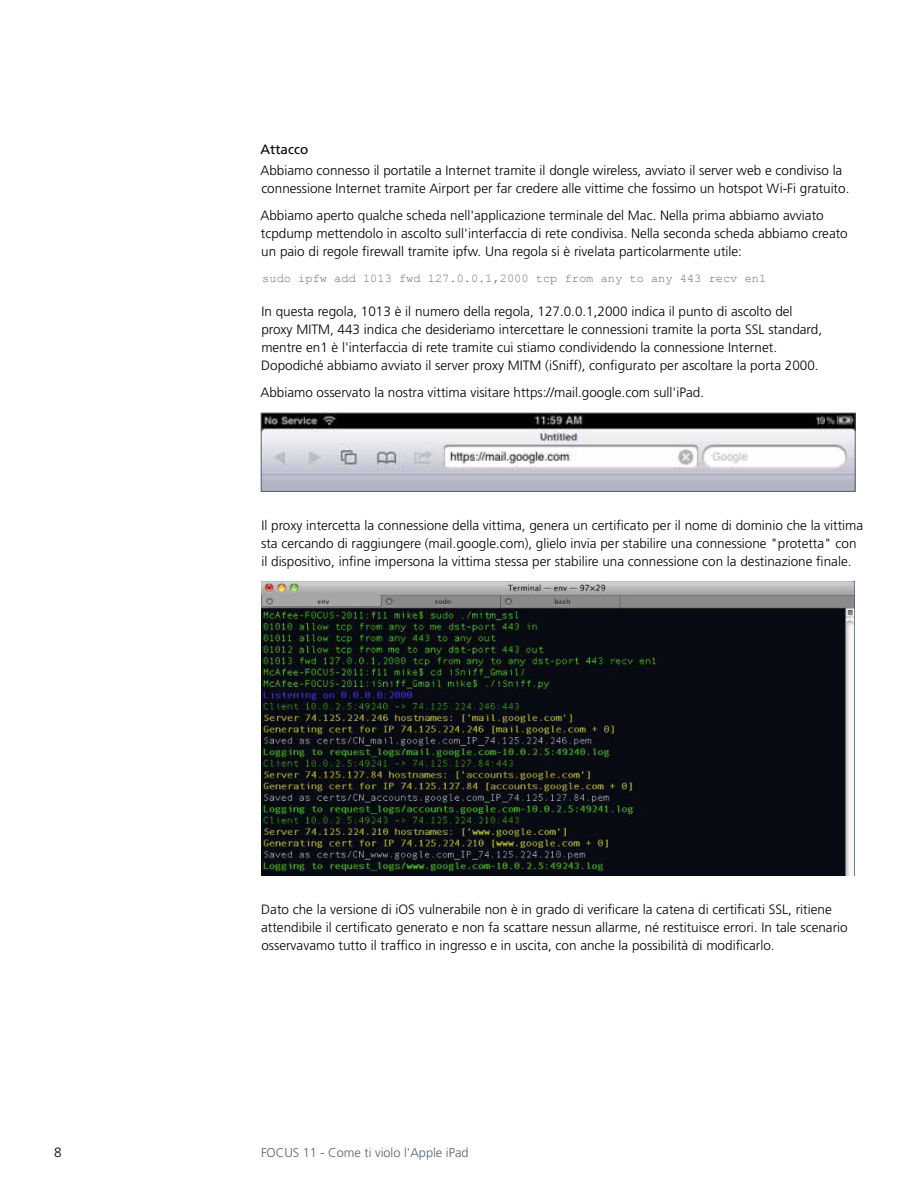
<style>
.page{position:relative;width:918px;height:1188px;background:#fff}
.page>*{position:absolute;margin:0;border:0;box-sizing:border-box;transform-origin:0 0}
.t1{font:300 13.5px/18px "Frutiger LT Std";color:#000}
.t2{font:13.5px "Frutiger LT Std";color:#000}
.t3{font:300 12.75px "Frutiger LT Std";color:#53626f}
.t4{font:12px "Courier New";color:#6a737b}
</style>
<div class="page">
<img style="left:263px;top:415px;width:590px;height:75px">
<div style="left:261px;top:413px;width:594px;height:79px;border:1px solid #53626f"></div>
<img style="left:261px;top:582px;width:594px;height:294px">
<p class="t2" style="left:260px;top:142px;width:49px">Attacco</p>
<p class="t1" style="left:260px;top:162px;width:591px">Abbiamo connesso il portatile a Internet tramite il dongle wireless, avviato il server web e condiviso la connessione Internet tramite Airport per far credere alle vittime che fossimo un hotspot Wi-Fi gratuito.</p>
<p class="t1" style="left:260px;top:207px;width:589px">Abbiamo aperto qualche scheda nell'applicazione terminale del Mac. Nella prima abbiamo avviato tcpdump mettendolo in ascolto sull'interfaccia di rete condivisa. Nella seconda scheda abbiamo creato un paio di regole firewall tramite ipfw. Una regola si è rivelata particolarmente utile:</p>
<p class="t4" style="left:262px;top:270px;width:505px">sudo ipfw add 1013 fwd 127.0.0.1,2000 tcp from any to any 443 recv en1</p>
<p class="t1" style="left:261px;top:303px;width:562px">In questa regola, 1013 è il numero della regola, 127.0.0.1,2000 indica il punto di ascolto del proxy MITM, 443 indica che desideriamo intercettare le connessioni tramite la porta SSL standard, mentre en1 è l'interfaccia di rete tramite cui stiamo condividendo la connessione Internet.<br>Dopodiché abbiamo avviato il server proxy MITM (iSniff), configurato per ascoltare la porta 2000.</p>
<p class="t1" style="left:260px;top:384px;width:445px">Abbiamo osservato la nostra vittima visitare https://mail.google.com sull'iPad.</p>
<p class="t1" style="left:261px;top:516px;width:604px">Il proxy intercetta la connessione della vittima, genera un certificato per il nome di dominio che la vittima sta cercando di raggiungere (mail.google.com), glielo invia per stabilire una connessione "protetta" con il dispositivo, infine impersona la vittima stessa per stabilire una connessione con la destinazione finale.</p>
<p class="t1" style="left:261px;top:900px;width:588px">Dato che la versione di iOS vulnerabile non è in grado di verificare la catena di certificati SSL, ritiene attendibile il certificato generato e non fa scattare nessun allarme, né restituisce errori. In tale scenario osservavamo tutto il traffico in ingresso e in uscita, con anche la possibilità di modificarlo.</p>
<p class="t1" style="left:54px;top:1144px;width:9px">8</p>
<p class="t3" style="left:261px;top:1145px;width:209px">FOCUS 11 - Come ti violo l'Apple iPad</p>
</div>
